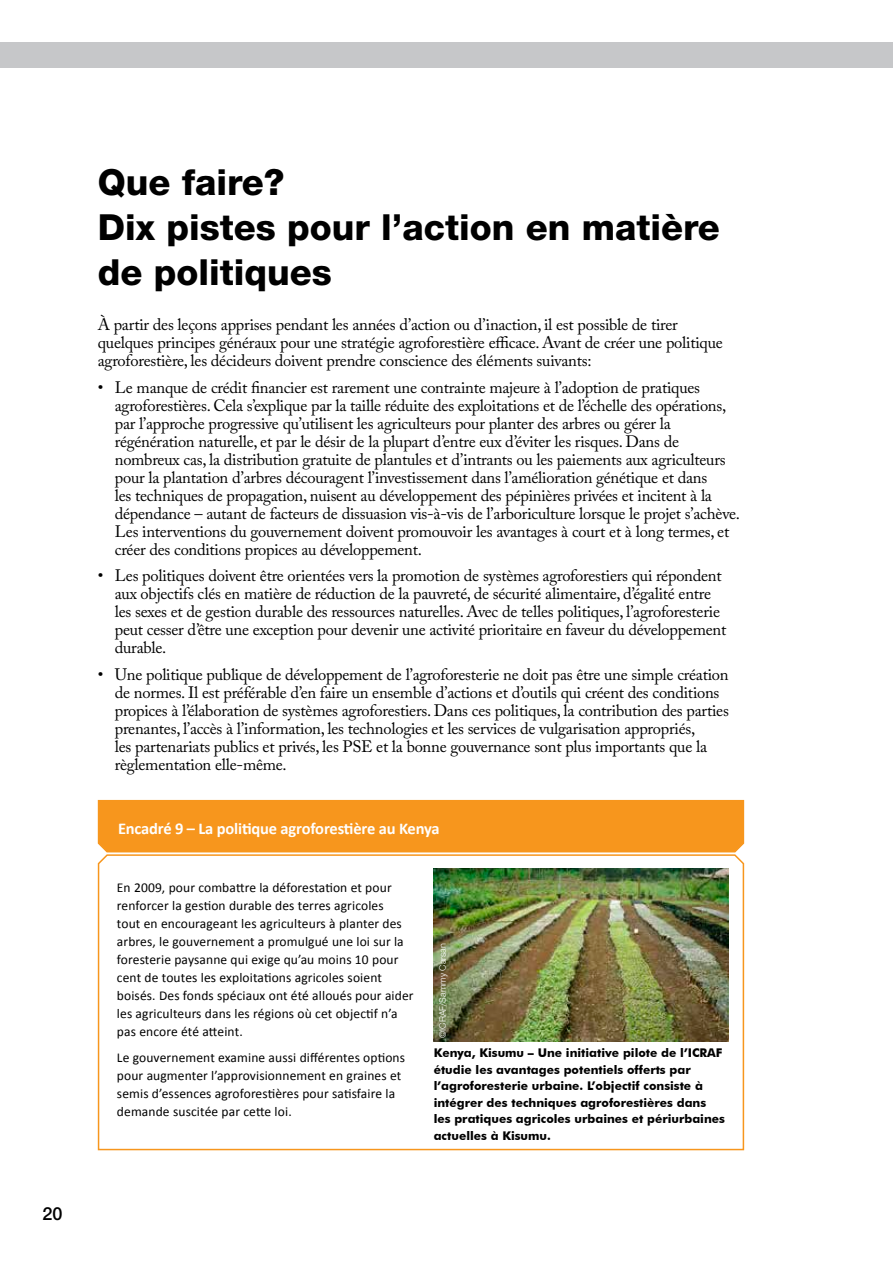
<style>
.page{position:relative;width:893px;height:1263px;background:#fff}
.page>*{position:absolute;margin:0;border:0;box-sizing:border-box;transform-origin:0 0}
.t1{font:800 36px/45px "Helvetica Neue LT Std";color:#000}
.t2{font:500 18px "Helvetica Neue LT Std";color:#000}
.t3{font:16.5px/18px "Adobe Caslon Pro";letter-spacing:-.015em;color:#000}
.t4{font:700 16.5px "Calibri";letter-spacing:-.01em;color:#fff}
.t5{font:13.5px/18px "Calibri";letter-spacing:.01em;color:#000}
.t6{font:700 12px/16.5px "Futura BT";color:#000}
.t7{font:300 9px "Helvetica Neue LT Std";color:#fff}
</style>
<div class="page">
<div style="left:0;top:43px;width:893px;height:25px;background:#c6c7c9"></div>
<div style="left:97px;top:799px;width:648px;height:54px;background:#f7961d"></div>
<svg style="left:97px;top:854px;width:648px;height:297px"></svg>
<img style="left:434px;top:868px;width:294px;height:173px">
<p class="t2" style="left:43px;top:1202px;width:21px">20</p>
<h1 class="t1" style="left:98px;top:160px;width:624px">Que faire?<br>Dix pistes pour l’action en matière de politiques</h1>
<p class="t3" style="left:98px;top:315px;width:626px">À partir des leçons apprises pendant les années d’action ou d’inaction, il est possible de tirer quelques principes généraux pour une stratégie agroforestière efficace. Avant de créer une politique agroforestière, les décideurs doivent prendre conscience des éléments suivants:</p>
<p class="t3" style="left:115px;top:378px;width:627px;text-indent:-17px">• Le manque de crédit financier est rarement une contrainte majeure à l’adoption de pratiques agroforestières. Cela s’explique par la taille réduite des exploitations et de l’échelle des opérations, par l’approche progressive qu’utilisent les agriculteurs pour planter des arbres ou gérer la régénération naturelle, et par le désir de la plupart d’entre eux d’éviter les risques. Dans de nombreux cas, la distribution gratuite de plantules et d’intrants ou les paiements aux agriculteurs pour la plantation d’arbres découragent l’investissement dans l’amélioration génétique et dans<br>les techniques de propagation, nuisent au développement des pépinières privées et incitent à la dépendance – autant de facteurs de dissuasion vis-à-vis de l’arboriculture lorsque le projet s’achève.<br>Les interventions du gouvernement doivent promouvoir les avantages à court et à long termes, et créer des conditions propices au développement.</p>
<p class="t3" style="left:115px;top:566px;width:613px;text-indent:-17px">• Les politiques doivent être orientées vers la promotion de systèmes agroforestiers qui répondent aux objectifs clés en matière de réduction de la pauvreté, de sécurité alimentaire, d’égalité entre les sexes et de gestion durable des ressources naturelles. Avec de telles politiques, l’agroforesterie peut cesser d’être une exception pour devenir une activité prioritaire en faveur du développement durable.</p>
<p class="t3" style="left:115px;top:665px;width:616px;text-indent:-17px">• Une politique publique de développement de l’agroforesterie ne doit pas être une simple création de normes. Il est préférable d’en faire un ensemble d’actions et d’outils qui créent des conditions propices à l’élaboration de systèmes agroforestiers. Dans ces politiques, la contribution des parties prenantes, l’accès à l’information, les technologies et les services de vulgarisation appropriés,<br>les partenariats publics et privés, les PSE et la bonne gouvernance sont plus importants que la règlementation elle-même.</p>
<p class="t4" style="left:118px;top:817px;width:323px">Encadré 9 – La politique agroforestière au Kenya</p>
<p class="t5" style="left:117px;top:878px;width:298px">En 2009, pour combattre la déforestation et pour renforcer la gestion durable des terres agricoles<br>tout en encourageant les agriculteurs à planter des arbres, le gouvernement a promulgué une loi sur la foresterie paysanne qui exige qu’au moins 10 pour cent de toutes les exploitations agricoles soient boisés. Des fonds spéciaux ont été alloués pour aider les agriculteurs dans les régions où cet objectif n’a pas encore été atteint.</p>
<p class="t5" style="left:117px;top:1048px;width:290px">Le gouvernement examine aussi différentes options pour augmenter l’approvisionnement en graines et semis d’essences agroforestières pour satisfaire la demande suscitée par cette loi.</p>
<p class="t7" style="left:437px;top:1038px;width:96px;rotate:-90deg">©ICRAF/Sammy Carsan</p>
<p class="t6" style="left:434px;top:1045px;width:293px">Kenya, Kisumu – Une initiative pilote de l’ICRAF étudie les avantages potentiels offerts par l’agroforesterie urbaine. L’objectif consiste à intégrer des techniques agroforestières dans les pratiques agricoles urbaines et périurbaines actuelles à Kisumu.</p>
</div>
